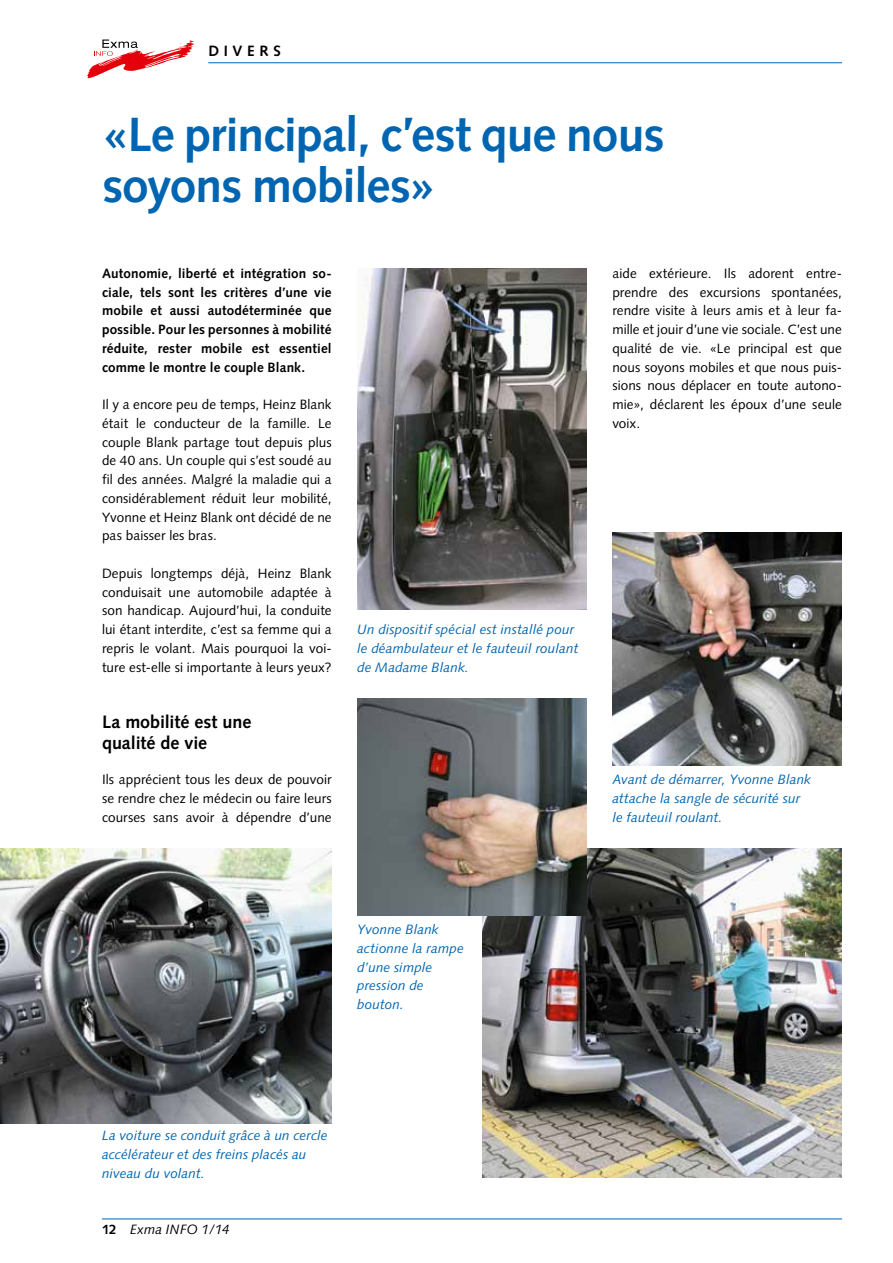
<style>
.page{position:relative;width:893px;height:1263px;background:#fff}
.page>*{position:absolute;margin:0;border:0;box-sizing:border-box;transform-origin:0 0}
.t1{font:700 48px/51px "Syntax";letter-spacing:-.02em;color:#0065b1}
.t2{font:700 18px/21px "Syntax";letter-spacing:-.005em;color:#000}
.t3{font:700 15px "Syntax";letter-spacing:.31em;color:#000}
.t4{font:13.5px/18.8px "Syntax";letter-spacing:.005em;color:#000;text-align:justify}
.t5{font:italic 13.5px/18.8px "Syntax";letter-spacing:.005em;color:#0065b1}
.t6{font:700 13.5px/18.8px "Syntax";letter-spacing:.01em;color:#000;text-align:justify}
.t7{font:italic 13.5px "Syntax";letter-spacing:.01em;color:#000}
.s1{font-weight:700;font-style:normal}
</style>
<div class="page">
<svg style="left:87px;top:40px;width:107px;height:38px"></svg>
<hr style="left:102px;top:1218px;width:740px;height:1px;background:#0065b1">
<hr style="left:208px;top:62px;width:634px;height:1px;background:#0065b1">
<img style="left:612px;top:533px;width:230px;height:232px">
<img style="left:483px;top:848px;width:359px;height:330px">
<img style="left:357px;top:269px;width:230px;height:340px">
<img style="left:357px;top:698px;width:230px;height:217px">
<img style="left:0;top:848px;width:332px;height:275px">
<p class="t3" style="left:208px;top:42px;width:74px">DIVERS</p>
<h1 class="t1" style="left:102px;top:109px;width:564px">«Le principal, c’est que nous soyons mobiles»</h1>
<p class="t6" style="left:102px;top:264px;width:231px">Autonomie, liberté et intégration so&shy;ciale, tels sont les critères d’une vie mobile et aussi autodéterminée que possible. Pour les personnes à mobilité réduite, rester mobile est essentiel comme le montre le couple Blank.</p>
<p class="t4" style="left:102px;top:395px;width:231px">Il y a encore peu de temps, Heinz Blank était le conducteur de la famille. Le couple Blank partage tout depuis plus de 40 ans. Un couple qui s’est soudé au fil des années. Malgré la maladie qui a considérablement réduit leur mobilité, Yvonne et Heinz Blank ont décidé de ne pas baisser les bras.</p>
<p class="t4" style="left:102px;top:564px;width:231px">Depuis longtemps déjà, Heinz Blank conduisait une automobile adaptée à son handicap. Aujourd’hui, la conduite lui étant interdite, c’est sa femme qui a repris le volant. Mais pourquoi la voi&shy;ture est-elle si importante à leurs yeux?</p>
<h2 class="t2" style="left:102px;top:711px;width:151px">La mobilité est une qualité de vie</h2>
<p class="t4" style="left:102px;top:770px;width:231px">Ils apprécient tous les deux de pouvoir se rendre chez le médecin ou faire leurs courses sans avoir à dépendre d’une</p>
<p class="t5" style="left:357px;top:620px;width:222px">Un dispositif spécial est installé pour le déambulateur et le fauteuil roulant de Madame Blank.</p>
<p class="t4" style="left:612px;top:264px;width:231px">aide extérieure. Ils adorent entre&shy;prendre des excursions spontanées, rendre visite à leurs amis et à leur fa&shy;mille et jouir d’une vie sociale. C’est une qualité de vie. «Le principal est que nous soyons mobiles et que nous puis&shy;sions nous déplacer en toute autono&shy;mie», déclarent les époux d’une seule voix.</p>
<p class="t5" style="left:612px;top:770px;width:200px">Avant de démarrer, Yvonne Blank attache la sangle de sécurité sur le fauteuil roulant.</p>
<p class="t5" style="left:357px;top:920px;width:108px">Yvonne Blank actionne la rampe d’une simple pression de bouton.</p>
<p class="t5" style="left:102px;top:1126px;width:227px">La voiture se conduit grâce à un cercle accélérateur et des freins placés au niveau du volant.</p>
<p class="t7" style="left:102px;top:1221px;width:129px"><span class="s1">12</span> Exma INFO 1/14</p>
</div>
